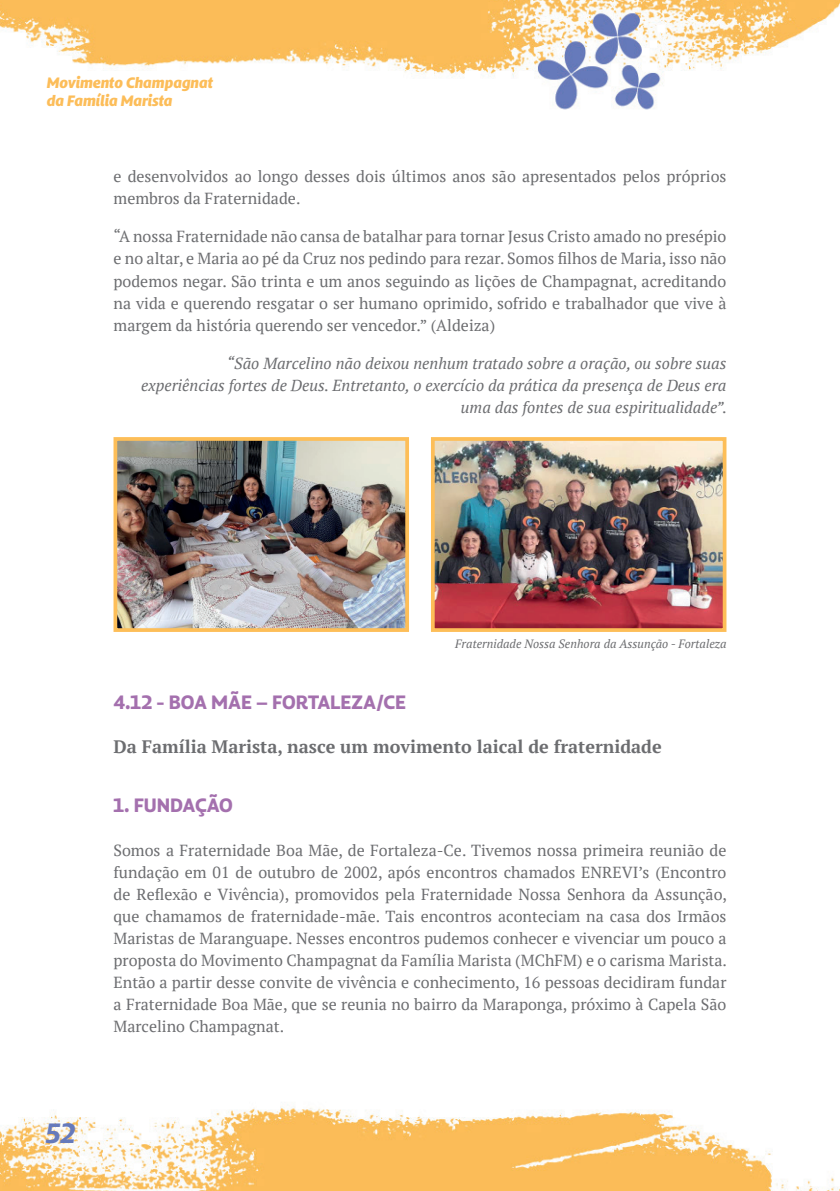
<style>
.page{position:relative;width:840px;height:1191px;background:#fff}
.page>*{position:absolute;margin:0;border:0;box-sizing:border-box;transform-origin:0 0}
.t1{font:italic 700 26px "d T Bommer Sans";color:#667abb}
.t2{font:700 18px "PT Serif";color:#6c6d70}
.paragrafo_4{font:700 18px "d T Bommer Sans";color:#a470ae}
.parágrafo_2{font:16px/22px "PT Serif";color:#6c6d70;text-align:justify}
.recuo1{font:16px/22px "PT Serif";color:#6c6d70}
.t3{font:italic 16px/22px "PT Serif";color:#6c6d70;text-align:right}
.t4{font:italic 800 14px/18px "d T Bommer Sans";color:#fcbd59}
.t5{font:italic 12px "PT Serif";color:#6c6d70}
</style>
<div class="page">
<img style="left:0;top:0;width:839px;height:1191px">
<img style="left:435px;top:442px;width:286px;height:185px">
<div style="left:430px;top:437px;width:296px;height:195px;border:4px solid #fdbe58"></div>
<img style="left:118px;top:442px;width:286px;height:185px">
<div style="left:113px;top:437px;width:296px;height:195px;border:4px solid #fdbe58"></div>
<p class="t4" style="left:47px;top:73px;width:167px">Movimento Champagnat da Família Marista</p>
<p class="recuo1" style="left:113px;top:166px;width:614px">e desenvolvidos ao longo desses dois últimos anos são apresentados pelos próprios membros da Fraternidade.</p>
<p class="recuo1" style="left:113px;top:226px;width:614px;text-align:justify">“A nossa Fraternidade não cansa de batalhar para tornar Jesus Cristo amado no presépio e no altar, e Maria ao pé da Cruz nos pedindo para rezar. Somos filhos de Maria, isso não podemos negar. São trinta e um anos seguindo as lições de Champagnat, acreditando na vida e querendo resgatar o ser humano oprimido, sofrido e trabalhador que vive à margem da história querendo ser vencedor.” (Aldeiza)</p>
<p class="t3" style="left:141px;top:352px;width:587px">“São Marcelino não deixou nenhum tratado sobre a oração, ou sobre suas experiências fortes de Deus. Entretanto, o exercício da prática da presença de Deus era uma das fontes de sua espiritualidade”.</p>
<p class="t5" style="left:455px;top:636px;width:272px">Fraternidade Nossa Senhora da Assunção - Fortaleza</p>
<h1 class="t1" style="left:45px;top:1113px;width:32px">52</h1>
<p class="paragrafo_4" style="left:113px;top:689px;width:294px">4.12 - BOA MÃE – FORTALEZA/CE</p>
<p class="t2" style="left:113px;top:735px;width:549px">Da Família Marista, nasce um movimento laical de fraternidade</p>
<p class="paragrafo_4" style="left:113px;top:792px;width:121px">1. FUNDAÇÃO</p>
<p class="parágrafo_2" style="left:113px;top:839px;width:614px">Somos a Fraternidade Boa Mãe, de Fortaleza-Ce. Tivemos nossa primeira reunião de fundação em 01 de outubro de 2002, após encontros chamados ENREVI’s (Encontro de Reflexão e Vivência), promovidos pela Fraternidade Nossa Senhora da Assunção, que chamamos de fraternidade-mãe. Tais encontros aconteciam na casa dos Irmãos Maristas de Maranguape. Nesses encontros pudemos conhecer e vivenciar um pouco a proposta do Movimento Champagnat da Família Marista (MChFM) e o carisma Marista.<br>Então a partir desse convite de vivência e conhecimento, 16 pessoas decidiram fundar a Fraternidade Boa Mãe, que se reunia no bairro da Maraponga, próximo à Capela São Marcelino Champagnat.</p>
</div>
